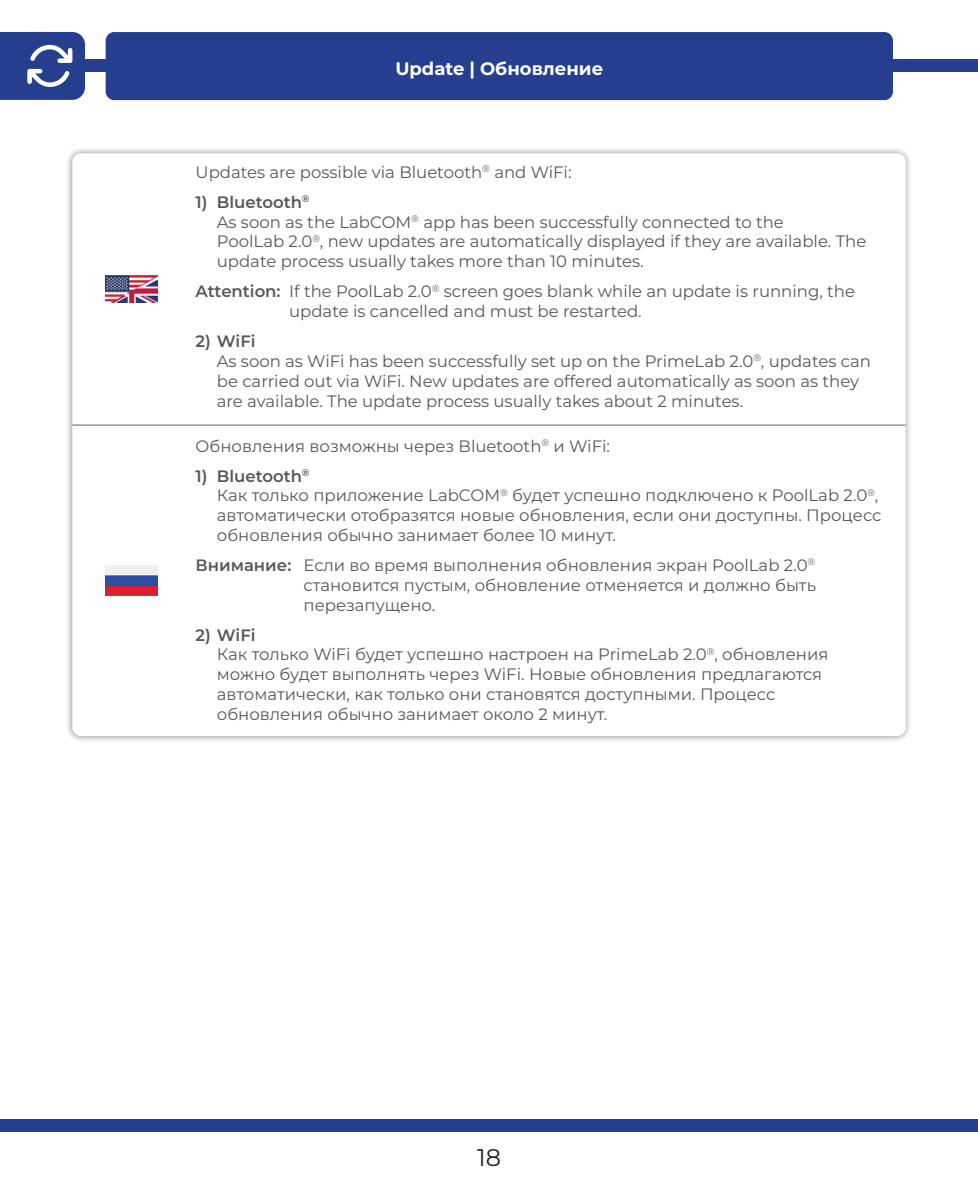
<style>
.page{position:relative;width:978px;height:1191px;background:#fff}
.page>*{position:absolute;margin:0;border:0;box-sizing:border-box;transform-origin:0 0}
.t1{font:24px "Montserrat";color:#231f20}
.t2{font:700 18px "Montserrat";color:#fff}
.Einrückung_bei_Aufzählungen{font:16.5px/19.8px "Montserrat";color:#57585a}
.t3{font:600 16.5px "Montserrat";color:#57585a}
.Einrückung_GB_Attention{font:16.5px "Montserrat";color:#57585a}
.s1{font-weight:600}
</style>
<div class="page">
<div style="left:0;top:60px;width:978px;height:12px;background:#253f8e"></div>
<div style="left:0;top:1119px;width:978px;height:12px;background:#253f8e"></div>
<svg style="left:0;top:32px;width:85px;height:68px"></svg>
<div style="left:66px;top:147px;width:846px;height:596px;background:#231f20;opacity:.5"></div>
<div style="left:72px;top:153px;width:834px;height:583px;background:#fff;border-radius:9px"></div>
<img style="left:106px;top:275px;width:52px;height:27px">
<img style="left:106px;top:565px;width:52px;height:31px">
<hr style="left:72px;top:424px;width:834px;height:2px;background:#939598">
<div style="left:106px;top:32px;width:787px;height:68px;background:#253f8e;border-radius:9px"></div>
<p class="t2" style="left:395px;top:55px;width:209px">Update | Обновление</p>
<p class="Einrückung_bei_Aufzählungen" style="left:196px;top:161px;width:377px">Updates are possible via Bluetooth<sup>®</sup> and WiFi:</p>
<p class="t3" style="left:196px;top:190px;width:116px">1) Bluetooth<sup>®</sup></p>
<p class="Einrückung_bei_Aufzählungen" style="left:217px;top:211px;width:651px">As soon as the LabCOM<sup>®</sup> app has been successfully connected to the<br>PoolLab 2.0<sup>®</sup>, new updates are automatically displayed if they are available. The update process usually takes more than 10 minutes.</p>
<p class="Einrückung_bei_Aufzählungen" style="left:196px;top:281px;width:661px"><span class="s1">Attention:</span> If the PoolLab 2.0<sup>®</sup> screen goes blank while an update is running, the</p>
<p class="Einrückung_GB_Attention" style="left:289px;top:300px;width:354px">update is cancelled and must be restarted.</p>
<p class="t3" style="left:196px;top:329px;width:62px">2) WiFi</p>
<p class="Einrückung_bei_Aufzählungen" style="left:217px;top:350px;width:656px">As soon as WiFi has been successfully set up on the PrimeLab 2.0<sup>®</sup>, updates can be carried out via WiFi. New updates are offered automatically as soon as they</p>
<p class="Einrückung_bei_Aufzählungen" style="left:217px;top:390px;width:528px">are available. The update process usually takes about 2 minutes.</p>
<p class="Einrückung_bei_Aufzählungen" style="left:196px;top:435px;width:416px">Обновления возможны через Bluetooth<sup>®</sup> и WiFi:</p>
<p class="t3" style="left:196px;top:464px;width:116px">1) Bluetooth<sup>®</sup></p>
<p class="Einrückung_bei_Aufzählungen" style="left:217px;top:485px;width:666px">Как только приложение LabCOM<sup>®</sup> будет успешно подключено к PoolLab 2.0<sup>®</sup>, автоматически отобразятся новые обновления, если они доступны. Процесс обновления обычно занимает более 10 минут.</p>
<p class="Einrückung_bei_Aufzählungen" style="left:196px;top:554px;width:621px"><span class="s1">Внимание:</span> Если во время выполнения обновления экран PoolLab 2.0<sup>®</sup></p>
<p class="Einrückung_bei_Aufzählungen" style="left:304px;top:574px;width:514px">становится пустым, обновление отменяется и должно быть</p>
<p class="Einrückung_bei_Aufzählungen" style="left:304px;top:594px;width:133px">перезапущено.</p>
<p class="t3" style="left:196px;top:623px;width:62px">2) WiFi</p>
<p class="Einrückung_bei_Aufzählungen" style="left:217px;top:644px;width:613px">Как только WiFi будет успешно настроен на PrimeLab 2.0<sup>®</sup>, обновления можно будет выполнять через WiFi. Новые обновления предлагаются автоматически, как только они становятся доступными. Процесс</p>
<p class="Einrückung_bei_Aufzählungen" style="left:217px;top:703px;width:392px">обновления обычно занимает около 2 минут.</p>
<h1 class="t1" style="left:477px;top:1140px;width:25px">18</h1>
</div>
